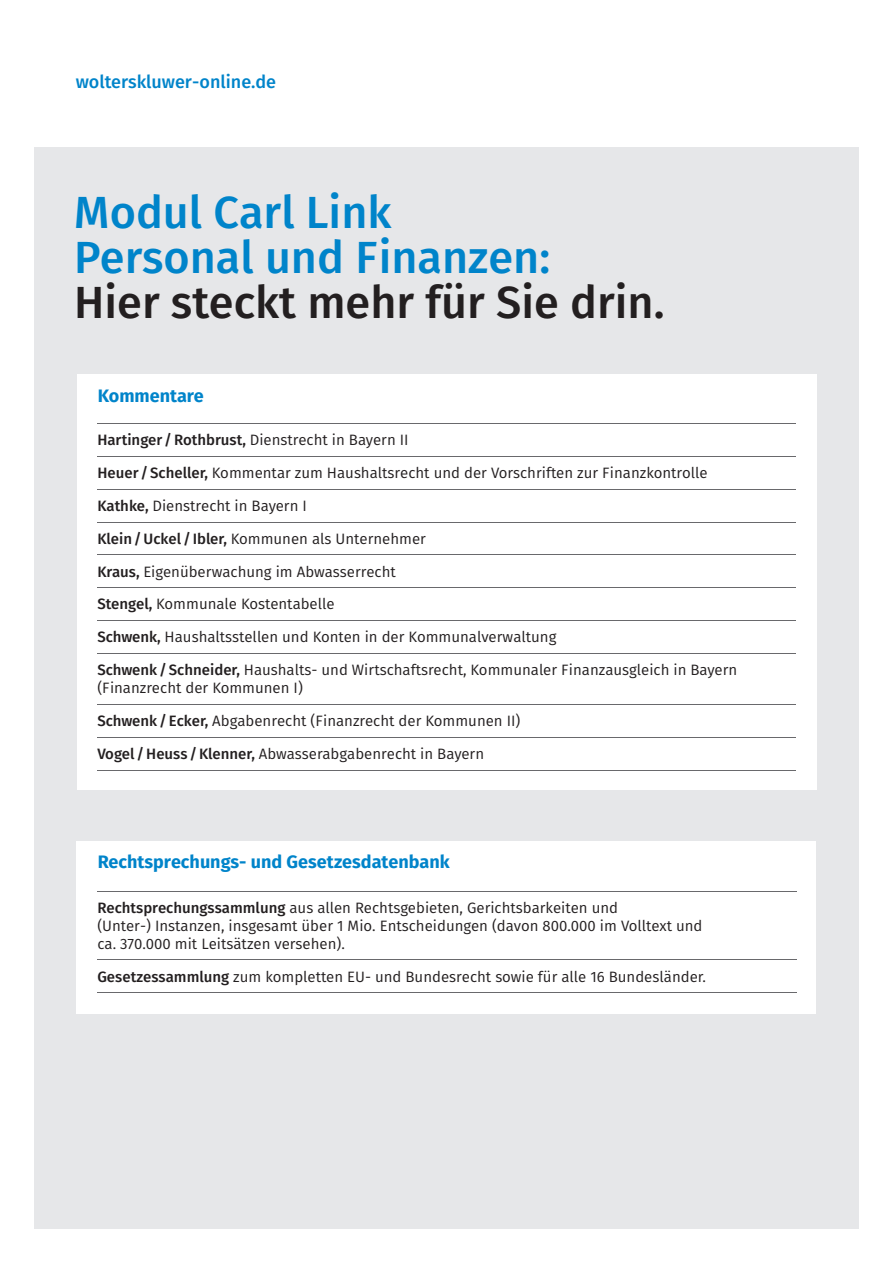
<style>
.page{position:relative;width:893px;height:1263px;background:#fff}
.page>*{position:absolute;margin:0;border:0;box-sizing:border-box;transform-origin:0 0}
.t1{font:500 45px/45px "Fira Sans";color:#0084ca}
.t2{font:500 45px "Fira Sans";color:#231f20}
.t3{font:700 18px "Fira Sans";color:#0084ca}
.t4{font:500 18px "Fira Sans";color:#0084ca}
.t5{font:15px/32.8px "Fira Sans";color:#231f20}
.s1{font-weight:500}
</style>
<div class="page">
<div style="left:34px;top:148px;width:825px;height:1081px;background:#e6e7e9"></div>
<div style="left:77px;top:374px;width:739px;height:416px;background:#fff"></div>
<div style="left:77px;top:841px;width:739px;height:172px;background:#fff"></div>
<hr style="left:97px;top:891px;width:700px;height:1px;background:#69696c">
<hr style="left:97px;top:959px;width:700px;height:1px;background:#69696c">
<hr style="left:97px;top:992px;width:700px;height:1px;background:#69696c">
<hr style="left:97px;top:423px;width:699px;height:1px;background:#69696c">
<hr style="left:97px;top:456px;width:699px;height:1px;background:#69696c">
<hr style="left:97px;top:489px;width:699px;height:1px;background:#69696c">
<hr style="left:97px;top:522px;width:699px;height:1px;background:#69696c">
<hr style="left:97px;top:554px;width:699px;height:1px;background:#69696c">
<hr style="left:97px;top:587px;width:699px;height:1px;background:#69696c">
<hr style="left:97px;top:620px;width:699px;height:1px;background:#69696c">
<hr style="left:97px;top:653px;width:699px;height:1px;background:#69696c">
<hr style="left:97px;top:704px;width:699px;height:1px;background:#69696c">
<hr style="left:97px;top:737px;width:699px;height:1px;background:#69696c">
<hr style="left:97px;top:770px;width:699px;height:1px;background:#69696c">
<p class="t4" style="left:76px;top:68px;width:202px">wolterskluwer-online.de</p>
<h1 class="t1" style="left:74px;top:188px;width:477px">Modul Carl Link<br>Personal und Finanzen:</h1>
<h1 class="t2" style="left:74px;top:266px;width:592px">Hier steckt mehr für Sie drin.</h1>
<p class="t3" style="left:98px;top:380px;width:108px">Kommentare</p>
<p class="t5" style="left:97px;top:423px;width:641px"><span class="s1">Hartinger / Rothbrust,</span> Dienstrecht in Bayern II<br><span class="s1">Heuer / Scheller,</span> Kommentar zum Haushaltsrecht und der Vorschriften zur Finanzkontrolle <span class="s1">Kathke,</span> Dienstrecht in Bayern I<br><span class="s1">Klein / Uckel / Ibler,</span> Kommunen als Unternehmer<br><span class="s1">Kraus,</span> Eigenüberwachung im Abwasserrecht<br><span class="s1">Stengel,</span> Kommunale Kostentabelle<br><span class="s1">Schwenk,</span> Haushaltsstellen und Konten in der Kommunalverwaltung<br><span class="s1">Schwenk / Schneider,</span> Haushalts- und Wirtschaftsrecht, Kommunaler Finanzausgleich in Bayern</p>
<p class="t5" style="left:97px;top:671px;width:424px">(Finanzrecht der Kommunen I)<br><span class="s1">Schwenk / Ecker,</span> Abgabenrecht (Finanzrecht der Kommunen II)<br><span class="s1">Vogel / Heuss / Klenner,</span> Abwasserabgabenrecht in Bayern</p>
<p class="t3" style="left:98px;top:847px;width:353px">Rechtsprechungs- und Gesetzesdatenbank</p>
<p class="t5" style="left:97px;top:898px;width:607px;line-height:18px"><span class="s1">Rechtsprechungssammlung</span> aus allen Rechtsgebieten, Gerichtsbarkeiten und<br>(Unter-) Instanzen, insgesamt über 1 Mio. Entscheidungen (davon 800.000 im Volltext und ca. 370.000 mit Leitsätzen versehen).</p>
<p class="t5" style="left:97px;top:959px;width:610px"><span class="s1">Gesetzessammlung</span> zum kompletten EU- und Bundesrecht sowie für alle 16 Bundesländer.</p>
</div>
